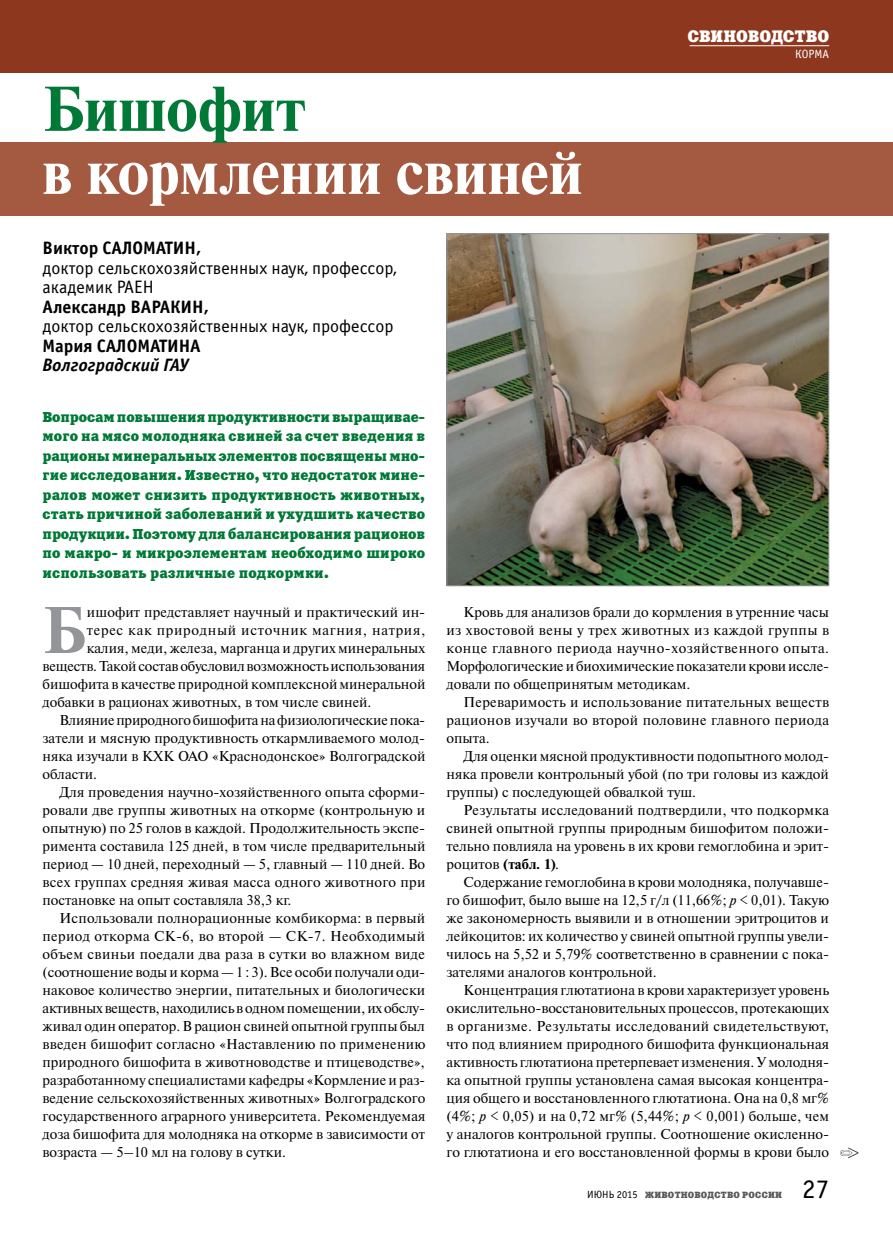
<style>
.page{position:relative;width:893px;height:1234px;background:#fff}
.page>*{position:absolute;margin:0;border:0;box-sizing:border-box;transform-origin:0 0}
.t1{font:700 65.7px "Newton C";color:#939598}
.t2{font:700 63px "Newton C";color:#fff}
.t3{font:700 63px "Newton C";letter-spacing:.005em;color:#007936}
.t4{font:27px "Officina Sans C";color:#000}
.t5{font:18px/19.5px "Officina Sans C";color:#000}
.t6{font:700 18px "Officina Sans C";color:#000}
.t7{font:italic 700 18px "Officina Sans C";color:#000}
.t8{font:16.5px "Xenia C";letter-spacing:.005em;color:#fff}
.t9{font:14.25px/18px "Newton C";color:#000;text-align:justify}
.t10{font:14.25px/19.5px "Xenia C";letter-spacing:.01em;color:#007936;text-align:justify}
.t11{font:14.25px "Newton C";letter-spacing:.02em;color:#000}
.t12{font:14.25px "Newton C";letter-spacing:.03em;color:#000}
.t13{font:14.25px "Newton C";letter-spacing:.025em;color:#000}
.t14{font:14.25px "Newton C";letter-spacing:.05em;color:#000}
.t15{font:12px "Officina Sans C";color:#fff}
.t16{font:9px "Xenia C";letter-spacing:.03em;color:#58595b}
.s1{font-weight:700}
.s2{font-style:italic}
.s3{font-family:"Officina Sans C";font-size:10.5px;color:#000}
</style>
<div class="page">
<div style="left:0;top:142px;width:893px;height:74px;background:#a45941"></div>
<svg style="left:840px;top:1147px;width:19px;height:11px"></svg>
<img style="left:448px;top:235px;width:379px;height:349px">
<div style="left:446px;top:233px;width:383px;height:353px;border:1px solid #939598"></div>
<div style="left:0;top:0;width:893px;height:72px;background:#8d381e"></div>
<hr style="left:690px;top:45px;width:139px;height:1px;background:#fff">
<p class="t8" style="left:688px;top:26px;width:143px">СВИНОВОДСТВО</p>
<h2 class="t3" style="left:43px;top:74px;width:264px">Бишофит</h2>
<h2 class="t2" style="left:43px;top:137px;width:541px">в кормлении свиней</h2>
<p class="t6" style="left:43px;top:238px;width:160px">Виктор САЛОМАТИН,</p>
<p class="t5" style="left:43px;top:258px;width:356px">доктор сельскохозяйственных наук, профессор, академик РАЕН</p>
<p class="t6" style="left:43px;top:296px;width:168px">Александр ВАРАКИН,</p>
<p class="t5" style="left:43px;top:316px;width:352px">доктор сельскохозяйственных наук, профессор</p>
<p class="t6" style="left:43px;top:335px;width:160px">Мария САЛОМАТИНА</p>
<p class="t7" style="left:43px;top:355px;width:148px">Волгоградский ГАУ</p>
<p class="t10" style="left:43px;top:407px;width:384px">Вопросам повышения продуктивности выращивае&shy;мого на мясо молодняка свиней за счет введения в рационы минеральных элементов посвящены мно&shy;гие исследования. Известно, что недостаток мине&shy;ралов может снизить продуктивность животных, стать причиной заболеваний и ухудшить качество продукции. Поэтому для балансирования рационов по макро- и микроэлементам необходимо широко использовать различные подкормки.</p>
<p class="t15" style="left:795px;top:48px;width:36px">КОРМА</p>
<h1 class="t1" style="left:43px;top:593px;width:46px">Б</h1>
<p class="t9" style="left:87px;top:603px;width:340px">ишофит представляет научный и практический ин-</p>
<p class="t14" style="left:87px;top:622px;width:340px">терес как природный источник магния, натрия,</p>
<p class="t9" style="left:87px;top:639px;width:340px">калия, меди, железа, марганца и других минеральных</p>
<p class="t9" style="left:43px;top:657px;width:384px">веществ. Такой состав обусловил возможность использования</p>
<p class="t9" style="left:43px;top:675px;width:384px">бишофита в качестве природной комплексной минеральной</p>
<p class="t9" style="left:43px;top:693px;width:331px">добавки в рационах животных, в том числе свиней.</p>
<p class="t9" style="left:60px;top:711px;width:367px">Влияние природного бишофита на физиологические пока-</p>
<p class="t9" style="left:43px;top:729px;width:384px">затели и мясную продуктивность откармливаемого молод-</p>
<p class="t9" style="left:43px;top:747px;width:384px">няка изучали в КХК ОАО «Краснодонское» Волгоградской</p>
<p class="t9" style="left:43px;top:765px;width:56px">области.</p>
<p class="t9" style="left:60px;top:783px;width:367px">Для проведения научно-хозяйственного опыта сформи-</p>
<p class="t9" style="left:43px;top:801px;width:384px">ровали две группы животных на откорме (контрольную и</p>
<p class="t9" style="left:43px;top:819px;width:384px">опытную) по 25 голов в каждой. Продолжительность экспе-</p>
<p class="t9" style="left:43px;top:837px;width:384px">римента составила 125 дней, в том числе предварительный</p>
<p class="t9" style="left:43px;top:855px;width:384px">период — 10 дней, переходный — 5, главный — 110 дней. Во</p>
<p class="t11" style="left:43px;top:874px;width:384px">всех группах средняя живая масса одного животного при</p>
<p class="t9" style="left:43px;top:891px;width:250px">постановке на опыт составляла 38,3 кг.</p>
<p class="t9" style="left:60px;top:909px;width:367px">Использовали полнорационные комбикорма: в первый</p>
<p class="t13" style="left:43px;top:928px;width:384px">период откорма СК-6, во второй — СК-7. Необходимый</p>
<p class="t12" style="left:43px;top:946px;width:384px">объем свиньи поедали два раза в сутки во влажном виде</p>
<p class="t9" style="left:43px;top:963px;width:384px">(соотношение воды и корма — 1 : 3). Все особи получали оди-</p>
<p class="t9" style="left:43px;top:981px;width:384px">наковое количество энергии, питательных и биологически</p>
<p class="t9" style="left:43px;top:999px;width:384px">активных веществ, находились в одном помещении, их обслу-</p>
<p class="t9" style="left:43px;top:1017px;width:384px">живал один оператор. В рацион свиней опытной группы был</p>
<p class="t9" style="left:43px;top:1035px;width:384px">введен бишофит согласно «Наставлению по применению</p>
<p class="t9" style="left:43px;top:1053px;width:384px">природного бишофита в животноводстве и птицеводстве»,</p>
<p class="t9" style="left:43px;top:1071px;width:384px">разработанному специалистами кафедры «Кормление и раз-</p>
<p class="t9" style="left:43px;top:1089px;width:384px">ведение сельскохозяйственных животных» Волгоградского</p>
<p class="t9" style="left:43px;top:1107px;width:384px">государственного аграрного университета. Рекомендуемая</p>
<p class="t9" style="left:43px;top:1125px;width:384px">доза бишофита для молодняка на откорме в зависимости от</p>
<p class="t9" style="left:43px;top:1143px;width:245px">возраста — 5–10 мл на голову в сутки.</p>
<p class="t9" style="left:446px;top:603px;width:384px;text-indent:17px">Кровь для анализов брали до кормления в утренние часы из хвостовой вены у трех животных из каждой группы в конце главного периода научно-хозяйственного опыта.<br>Морфологические и биохимические показатели крови иссле&shy;довали по общепринятым методикам.</p>
<p class="t9" style="left:446px;top:693px;width:384px;text-indent:17px">Переваримость и использование питательных веществ рационов изучали во второй половине главного периода опыта.</p>
<p class="t9" style="left:446px;top:747px;width:384px;text-indent:17px">Для оценки мясной продуктивности подопытного молод&shy;няка провели контрольный убой (по три головы из каждой группы) с последующей обвалкой туш.</p>
<p class="t9" style="left:446px;top:801px;width:384px;text-indent:17px">Результаты исследований подтвердили, что подкормка свиней опытной группы природным бишофитом положи&shy;тельно повлияла на уровень в их крови гемоглобина и эрит&shy;роцитов <span class="s1">(табл. 1)</span>.</p>
<p class="t9" style="left:446px;top:873px;width:384px;text-indent:17px">Содержание гемоглобина в крови молодняка, получавше&shy;го бишофит, было выше на 12,5 г/л (11,66%; <span class="s2">р</span> &lt; 0,01). Такую же закономерность выявили и в отношении эритроцитов и лейкоцитов: их количество у свиней опытной группы увели&shy;чилось на 5,52 и 5,79% соответственно в сравнении с пока&shy;зателями аналогов контрольной.</p>
<p class="t9" style="left:446px;top:981px;width:384px;text-indent:17px">Концентрация глютатиона в крови характеризует уровень окислительно-восстановительных процессов, протекающих в организме. Результаты исследований свидетельствуют, что под влиянием природного бишофита функциональная активность глютатиона претерпевает изменения. У молодня&shy;ка опытной группы установлена самая высокая концентра&shy;ция общего и восстановленного глютатиона. Она на 0,8 мг% (4%; <span class="s2">р</span> &lt; 0,05) и на 0,72 мг% (5,44%; <span class="s2">р</span> &lt; 0,001) больше, чем у аналогов контрольной группы. Соотношение окисленно&shy;го глютатиона и его восстановленной формы в крови было</p>
<p class="t16" style="left:587px;top:1188px;width:196px"><span class="s3">ИЮНЬ 2015</span> ЖИВОТНОВОДСТВО РОССИИ</p>
<h3 class="t4" style="left:802px;top:1174px;width:28px">27</h3>
</div>
